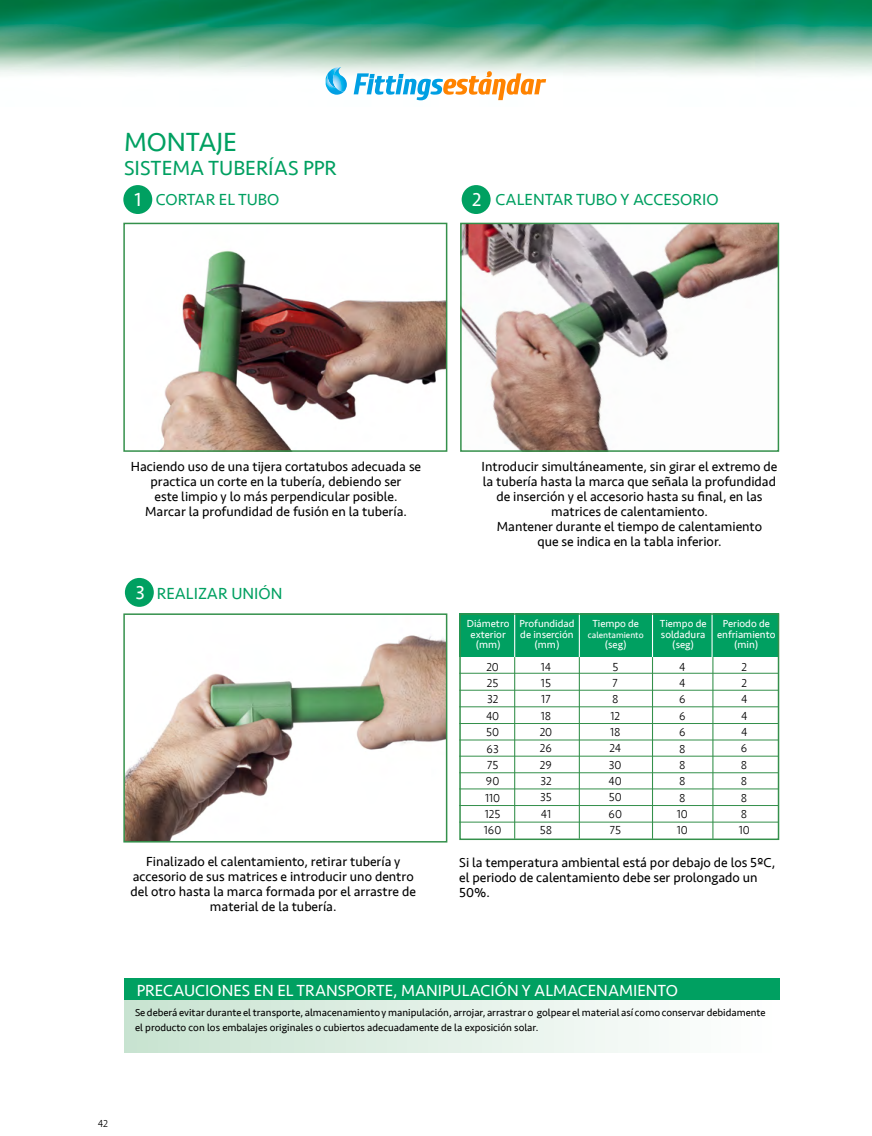
<style>
.page{position:relative;width:872px;height:1136px;background:#fff}
.page>*{position:absolute;margin:0;border:0;box-sizing:border-box;transform-origin:0 0}
.t1{font:27px "Seravek";color:#00a061}
.t2{font:21px "Seravek";color:#00a061}
.t3{font:19.5px "Seravek";color:#fff}
.t4{font:16.5px "Seravek";color:#fff}
.t5{font:16.5px "Seravek";color:#00a061}
.t6{font:13.5px/15px "Seravek";color:#000;text-align:center}
.t7{font:300 12px/16.4px "Seravek";color:#000}
.t8{font:10.5px/15px "Seravek";color:#000}
.t9{font:10.5px/10.5px "Seravek";color:#fff;text-align:center}
.t10{font:300 10.5px "Seravek";color:#000}
.t11{font:9px "Seravek";color:#fff}
.s1{font-size:19.5px;color:#fff}
</style>
<div class="page">
<img style="left:0;top:0;width:872px;height:101px">
<svg style="left:354px;top:71px;width:192px;height:29px"></svg>
<svg style="left:326px;top:67px;width:21px;height:28px"></svg>
<div style="left:124px;top:978px;width:655px;height:74px;background:linear-gradient(to right,#c8e3d1,#fff)"></div>
<div style="left:124px;top:978px;width:655px;height:21px;background:#00a061"></div>
<div style="left:125px;top:578px;width:29px;height:28px;background:#00a061;border-radius:50%"></div>
<div style="left:459px;top:613px;width:320px;height:43px;background:#00a061"></div>
<hr style="left:652px;top:606px;width:1px;height:51px;background:#fff">
<hr style="left:514px;top:606px;width:1px;height:51px;background:#fff">
<hr style="left:579px;top:608px;width:1px;height:49px;background:#fff">
<hr style="left:711px;top:608px;width:1px;height:49px;background:#fff">
<hr style="left:652px;top:657px;width:1px;height:181px;background:#34904b">
<hr style="left:514px;top:657px;width:1px;height:181px;background:#34904b">
<hr style="left:579px;top:657px;width:1px;height:181px;background:#34904b">
<hr style="left:712px;top:657px;width:1px;height:181px;background:#34904b">
<hr style="left:459px;top:672px;width:319px;height:1px;background:#34904b">
<hr style="left:459px;top:689px;width:319px;height:1px;background:#34904b">
<hr style="left:459px;top:706px;width:319px;height:1px;background:#34904b">
<hr style="left:459px;top:723px;width:319px;height:1px;background:#34904b">
<hr style="left:459px;top:739px;width:319px;height:1px;background:#34904b">
<hr style="left:459px;top:755px;width:319px;height:1px;background:#34904b">
<hr style="left:459px;top:772px;width:319px;height:1px;background:#34904b">
<hr style="left:459px;top:788px;width:319px;height:1px;background:#34904b">
<hr style="left:459px;top:805px;width:319px;height:1px;background:#34904b">
<hr style="left:459px;top:821px;width:319px;height:1px;background:#34904b">
<div style="left:459px;top:613px;width:320px;height:227px;border:2px solid #34904b"></div>
<div style="left:123px;top:185px;width:29px;height:29px;background:#00a061;border-radius:50%"></div>
<div style="left:462px;top:185px;width:28px;height:29px;background:#00a061;border-radius:50%"></div>
<img style="left:161px;top:251px;width:283px;height:198px">
<div style="left:123px;top:223px;width:324px;height:229px;border:2px solid #34904b"></div>
<img style="left:126px;top:635px;width:318px;height:204px">
<div style="left:123px;top:613px;width:324px;height:229px;border:2px solid #34904b"></div>
<img style="left:463px;top:226px;width:313px;height:223px">
<div style="left:460px;top:223px;width:319px;height:229px;border:2px solid #34904b"></div>
<h1 class="t1" style="left:124px;top:121px;width:114px">MONTAJE</h1>
<p class="t5" style="left:156px;top:186px;width:125px">CORTAR EL TUBO</p>
<h2 class="t2" style="left:124px;top:151px;width:214px">SISTEMA TUBERÍAS PPR</h2>
<h3 class="t3" style="left:134px;top:184px;width:8px">1</h3>
<p class="t5" style="left:472px;top:186px;width:248px"><span class="s1">2</span> CALENTAR TUBO Y ACCESORIO</p>
<p class="t6" style="left:131px;top:459px;width:292px">Haciendo uso de una tijera cortatubos adecuada se practica un corte en la tubería, debiendo ser<br>este limpio y lo más perpendicular posible.<br>Marcar la profundidad de fusión en la tubería.</p>
<p class="t6" style="left:481px;top:459px;width:297px">Introducir simultáneamente, sin girar el extremo de la tubería hasta la marca que señala la profundidad de inserción y el accesorio hasta su final, en las matrices de calentamiento.<br>Mantener durante el tiempo de calentamiento<br>que se indica en la tabla inferior.</p>
<p class="t5" style="left:135px;top:580px;width:148px"><span class="s1">3</span> REALIZAR UNIÓN</p>
<p class="t6" style="left:130px;top:854px;width:287px">Finalizado el calentamiento, retirar tubería y accesorio de sus matrices e introducir uno dentro del otro hasta la marca formada por el arrastre de material de la tubería.</p>
<p class="t9" style="left:467px;top:618px;width:44px">Diámetro exterior (mm)</p>
<p class="t9" style="left:519px;top:618px;width:56px">Profundidad de inserción (mm)</p>
<p class="t9" style="left:592px;top:618px;width:48px">Tiempo de</p>
<p class="t11" style="left:588px;top:627px;width:57px">calentamiento</p>
<p class="t9" style="left:604px;top:639px;width:24px">(seg)</p>
<p class="t7" style="left:484px;top:658px;width:19px">20<br>25<br>32<br>40<br>50<br>63<br>75<br>90<br>110<br>125<br>160</p>
<p class="t7" style="left:540px;top:658px;width:14px">14<br>15<br>17<br>18<br>20<br>26<br>29<br>32<br>35<br>41<br>58</p>
<p class="t7" style="left:608px;top:658px;width:15px;text-align:center">5<br>7<br>8<br>12<br>18<br>24<br>30<br>40<br>50<br>60<br>75</p>
<p class="t9" style="left:660px;top:618px;width:48px">Tiempo de soldadura (seg)</p>
<p class="t9" style="left:717px;top:618px;width:60px">Periodo de enfriamiento (min)</p>
<p class="t7" style="left:677px;top:658px;width:13px">4<br>4<br>6<br>6<br>6<br>8<br>8<br>8<br>8<br>10<br>10</p>
<p class="t7" style="left:738px;top:658px;width:13px">2<br>2<br>4<br>4<br>4<br>6<br>8<br>8<br>8<br>8<br>10</p>
<p class="t6" style="left:459px;top:854px;width:317px;text-align:left">Si la temperatura ambiental está por debajo de los 5ºC, el periodo de calentamiento debe ser prolongado un<br>50%.</p>
<p class="t4" style="left:137px;top:977px;width:543px">PRECAUCIONES EN EL TRANSPORTE, MANIPULACIÓN Y ALMACENAMIENTO</p>
<p class="t8" style="left:135px;top:1005px;width:632px">Se deberá evitar durante el transporte, almacenamiento y manipulación, arrojar, arrastrar o golpear el material así como conservar debidamente el producto con los embalajes originales o cubiertos adecuadamente de la exposición solar.</p>
<p class="t10" style="left:98px;top:1117px;width:12px">42</p>
</div>
